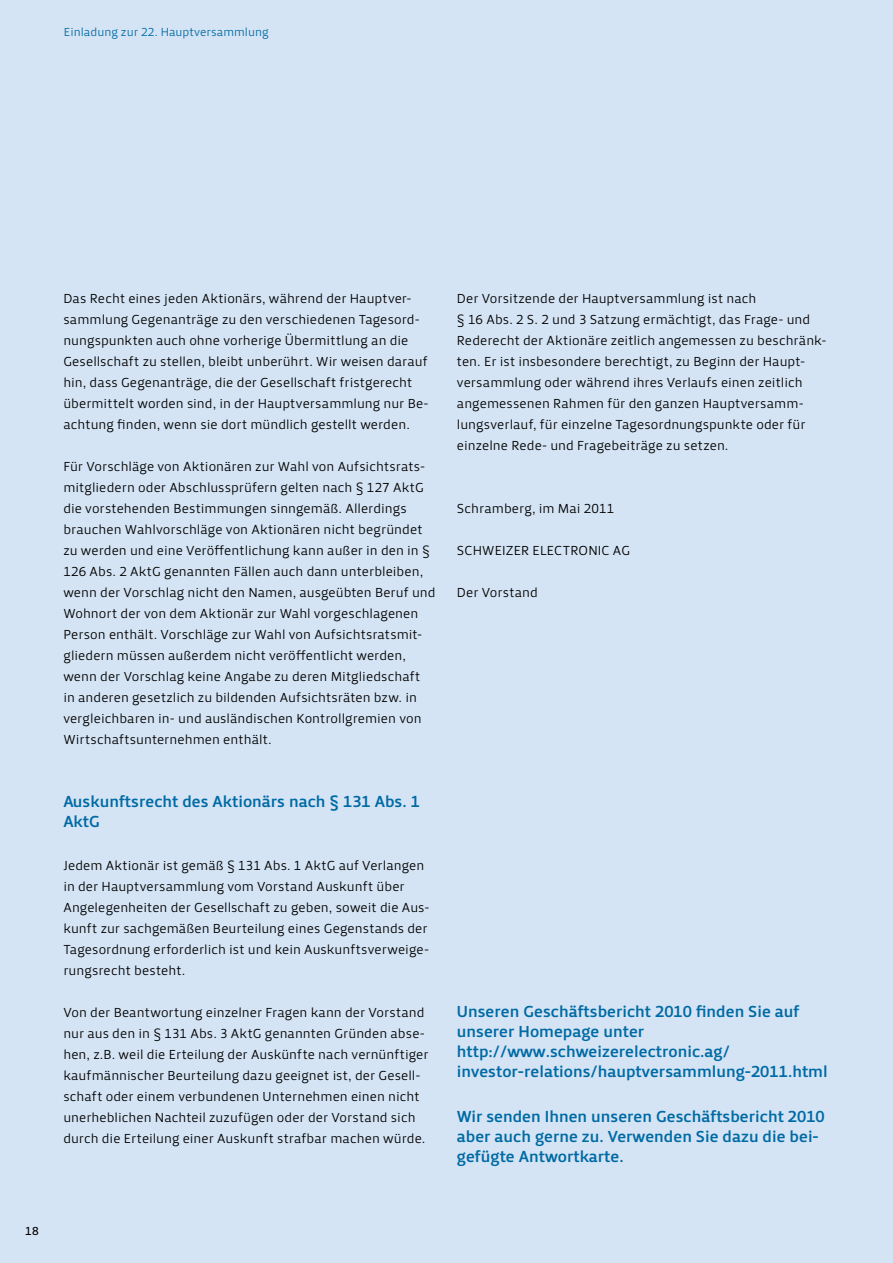
<style>
.page{position:relative;width:893px;height:1263px;background:#d4e4f4}
.page>*{position:absolute;margin:0;border:0;box-sizing:border-box;transform-origin:0 0}
.t1{font:16.5px/19.8px "Priva Pro Three";color:#006aa4}
.t2{font:13.5px/21px "Priva Pro One";color:#000}
.t3{font:12px "Priva Pro One";color:#006aa4}
.t4{font:12px "Priva Pro Two";color:#000}
</style>
<div class="page">
<p class="t3" style="left:64px;top:25px;width:206px">Einladung zur 22. Hauptversammlung</p>
<p class="t4" style="left:25px;top:1224px;width:15px">18</p>
<p class="t2" style="left:63px;top:288px;width:367px">Das Recht eines jeden Aktionärs, während der Hauptver&shy;sammlung Gegenanträge zu den verschiedenen Tagesord&shy;nungspunkten auch ohne vorherige Übermittlung an die Gesellschaft zu stellen, bleibt unberührt. Wir weisen darauf hin, dass Gegenanträge, die der Gesellschaft fristgerecht übermittelt worden sind, in der Hauptversammlung nur Be&shy;achtung finden, wenn sie dort mündlich gestellt werden.</p>
<p class="t2" style="left:63px;top:456px;width:374px">Für Vorschläge von Aktionären zur Wahl von Aufsichtsrats&shy;mitgliedern oder Abschlussprüfern gelten nach § 127 AktG die vorstehenden Bestimmungen sinngemäß. Allerdings brauchen Wahlvorschläge von Aktionären nicht begründet zu werden und eine Veröffentlichung kann außer in den in § 126 Abs. 2 AktG genannten Fällen auch dann unterbleiben, wenn der Vorschlag nicht den Namen, ausgeübten Beruf und Wohnort der von dem Aktionär zur Wahl vorgeschlagenen Person enthält. Vorschläge zur Wahl von Aufsichtsratsmit&shy;gliedern müssen außerdem nicht veröffentlicht werden, wenn der Vorschlag keine Angabe zu deren Mitgliedschaft<br>in anderen gesetzlich zu bildenden Aufsichtsräten bzw. in vergleichbaren in- und ausländischen Kontrollgremien von Wirtschaftsunternehmen enthält.</p>
<p class="t1" style="left:63px;top:792px;width:358px">Auskunftsrecht des Aktionärs nach § 131 Abs. 1<br>AktG</p>
<p class="t2" style="left:63px;top:855px;width:368px">Jedem Aktionär ist gemäß § 131 Abs. 1 AktG auf Verlangen in der Hauptversammlung vom Vorstand Auskunft über Angelegenheiten der Gesellschaft zu geben, soweit die Aus&shy;kunft zur sachgemäßen Beurteilung eines Gegenstands der Tagesordnung erforderlich ist und kein Auskunftsverweige&shy;rungsrecht besteht.</p>
<p class="t2" style="left:63px;top:1002px;width:367px">Von der Beantwortung einzelner Fragen kann der Vorstand nur aus den in § 131 Abs. 3 AktG genannten Gründen abse&shy;hen, z.B. weil die Erteilung der Auskünfte nach vernünftiger kaufmännischer Beurteilung dazu geeignet ist, der Gesell&shy;schaft oder einem verbundenen Unternehmen einen nicht unerheblichen Nachteil zuzufügen oder der Vorstand sich durch die Erteilung einer Auskunft strafbar machen würde.</p>
<p class="t2" style="left:457px;top:288px;width:371px">Der Vorsitzende der Hauptversammlung ist nach<br>§ 16 Abs. 2 S. 2 und 3 Satzung ermächtigt, das Frage- und Rederecht der Aktionäre zeitlich angemessen zu beschränk&shy;ten. Er ist insbesondere berechtigt, zu Beginn der Haupt&shy;versammlung oder während ihres Verlaufs einen zeitlich angemessenen Rahmen für den ganzen Hauptversamm&shy;lungsverlauf, für einzelne Tagesordnungspunkte oder für einzelne Rede- und Fragebeiträge zu setzen.</p>
<p class="t2" style="left:457px;top:498px;width:159px">Schramberg, im Mai 2011</p>
<p class="t2" style="left:457px;top:540px;width:175px">SCHWEIZER ELECTRONIC AG</p>
<p class="t2" style="left:457px;top:582px;width:83px">Der Vorstand</p>
<p class="t1" style="left:457px;top:1002px;width:372px">Unseren Geschäftsbericht 2010 finden Sie auf unserer Homepage unter http://www.schweizerelectronic.ag/ investor-relations/hauptversammlung-2011.html</p>
<p class="t1" style="left:457px;top:1107px;width:369px">Wir senden Ihnen unseren Geschäftsbericht 2010 aber auch gerne zu. Verwenden Sie dazu die bei&shy;gefügte Antwortkarte.</p>
</div>
